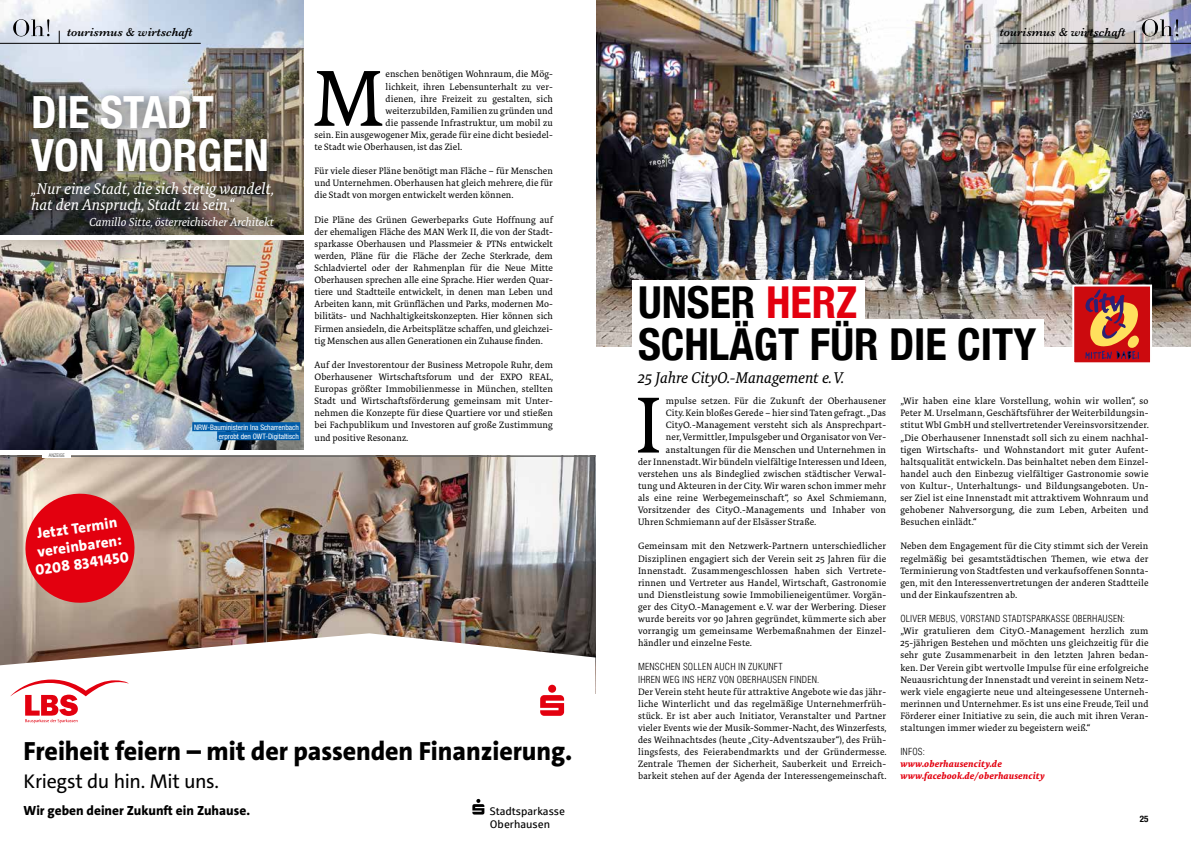
<style>
.page{position:relative;width:1191px;height:842px;background:#fff}
.page>*{position:absolute;margin:0;border:0;box-sizing:border-box;transform-origin:0 0}
.t1{font:81.7px "Tundra Pro";color:#000}
.t2{font:700 condensed 44.4px/42.2px "Helvetica Neue";color:#fff}
.t3{font:700 condensed 44px/42px "Helvetica Neue";color:#000}
.t4{font:800 26.5px "The Sans";letter-spacing:-.005em;color:#000}
.t5{font:20px "The Sans";letter-spacing:-.015em;color:#000}
.t6{font:italic 16px/16px "Tundra Pro";color:#fff}
.t7{font:italic 16px "Tundra Pro";color:#000}
.t8{font:800 15px/18px "The Sans";color:#fff;text-align:center}
.t9{font:800 13.4px "The Sans";color:#000}
.t10{font:italic 600 12px "Baskerville";color:#000}
.t11{font:italic 12px "Tundra Pro";color:#fff}
.t12{font:11px/13.2px "Sparkasse Rg";color:#000}
.t13{font:9.5px/12.1px "Tundra Pro";letter-spacing:.015em;color:#000;text-align:justify}
.t14{font:300 condensed 9.5px/12.1px "Helvetica";letter-spacing:.02em;color:#000}
.t15{font:italic 700 9.5px/12.1px "Tundra Pro";letter-spacing:.02em;color:#e3000f}
.t16{font:700 condensed 9px "Helvetica Neue";color:#000}
.t17{font:condensed 7.5px/9px "Helvetica Neue LT Std";color:#fff;text-align:right}
.t18{font:condensed 5px "Helvetica Neue LT Std";color:#636362}
.s1{color:#e3000f}
</style>
<div class="page">
<img style="left:0;top:0;width:303px;height:235px">
<img style="left:596px;top:0;width:595px;height:346px">
<div style="left:632px;top:280px;width:233px;height:44px;background:#fff"></div>
<div style="left:632px;top:319px;width:411px;height:45px;background:#fff"></div>
<div style="left:21px;top:85px;width:262px;height:101px;background:#000;opacity:.75"></div>
<div style="left:24px;top:176px;width:260px;height:62px;background:#000;opacity:.75"></div>
<div style="left:1073px;top:286px;width:78px;height:77px;background:#cc0a0e"></div>
<svg style="left:1085px;top:289px;width:54px;height:71px"></svg>
<div style="left:1072px;top:285px;width:80px;height:79px;border:2px solid #fff"></div>
<img style="left:0;top:241px;width:303px;height:208px">
<div style="left:192px;top:422px;width:108px;height:9px;background:#005ca9"></div>
<div style="left:217px;top:431px;width:83px;height:9px;background:#005ca9"></div>
<hr style="left:999px;top:43px;width:192px;height:1px;background:#000">
<svg style="left:1134px;top:31px;width:1px;height:12px"></svg>
<svg style="left:1142px;top:19px;width:36px;height:17px"></svg>
<hr style="left:0;top:43px;width:201px;height:1px;background:#000">
<svg style="left:59px;top:31px;width:1px;height:12px"></svg>
<svg style="left:13px;top:19px;width:36px;height:17px"></svg>
<img style="left:0;top:457px;width:595px;height:176px">
<svg style="left:0;top:633px;width:595px;height:182px"></svg>
<svg style="left:22px;top:490px;width:116px;height:116px;background:#db383d"></svg>
<svg style="left:10px;top:679px;width:119px;height:44px"></svg>
<svg style="left:540px;top:685px;width:24px;height:31px"></svg>
<svg style="left:472px;top:799px;width:12px;height:15px"></svg>
<hr style="left:0;top:456px;width:595px;height:1px;background:#636362">
<hr style="left:43px;top:454px;width:28px;height:4px;background:#fff">
<p class="t10" style="left:67px;top:24px;width:127px">tourismus &amp; wirtschaft</p>
<p class="t10" style="left:1000px;top:24px;width:127px">tourismus &amp; wirtschaft</p>
<h1 class="t1" style="left:312px;top:49px;width:74px">M</h1>
<p class="t13" style="left:385px;top:68px;width:169px">enschen benötigen Wohnraum, die Mög-</p>
<p class="t13" style="left:385px;top:80px;width:169px">lichkeit, ihren Lebensunterhalt zu ver-</p>
<p class="t13" style="left:385px;top:93px;width:169px">dienen, ihre Freizeit zu gestalten, sich</p>
<p class="t13" style="left:385px;top:105px;width:169px">weiterzubilden, Familien zu gründen und</p>
<p class="t13" style="left:385px;top:117px;width:169px">die passende Infrastruktur, um mobil zu</p>
<p class="t13" style="left:314px;top:129px;width:240px">sein. Ein ausgewogener Mix, gerade für eine dicht besiedel-</p>
<p class="t13" style="left:314px;top:141px;width:149px">te Stadt wie Oberhausen, ist das Ziel.</p>
<p class="t13" style="left:314px;top:165px;width:240px">Für viele dieser Pläne benötigt man Fläche – für Menschen und Unternehmen. Oberhausen hat gleich mehrere, die für die Stadt von morgen entwickelt werden können.</p>
<p class="t13" style="left:314px;top:214px;width:240px">Die Pläne des Grünen Gewerbeparks Gute Hoffnung auf der ehemaligen Fläche des MAN Werk II, die von der Stadt&shy;sparkasse Oberhausen und Plassmeier &amp; PTNs entwickelt werden, Pläne für die Fläche der Zeche Sterkrade, dem Schladviertel oder der Rahmenplan für die Neue Mitte Oberhausen sprechen alle eine Sprache. Hier werden Quar&shy;tiere und Stadtteile entwickelt, in denen man Leben und Arbeiten kann, mit Grünflächen und Parks, modernen Mo&shy;bilitäts- und Nachhaltigkeitskonzepten. Hier können sich Firmen ansiedeln, die Arbeitsplätze schaffen, und gleichzei&shy;tig Menschen aus allen Generationen ein Zuhause finden.</p>
<p class="t13" style="left:314px;top:359px;width:240px">Auf der Investorentour der Business Metropole Ruhr, dem Oberhausener Wirtschaftsforum und der EXPO REAL, Europas größter Immobilienmesse in München, stellten Stadt und Wirtschaftsförderung gemeinsam mit Unter&shy;nehmen die Konzepte für diese Quartiere vor und stießen bei Fachpublikum und Investoren auf große Zustimmung und positive Resonanz.</p>
<h3 class="t7" style="left:638px;top:367px;width:207px">25 Jahre CityO.-Management e.V.</h3>
<h2 class="t2" style="left:31px;top:88px;width:239px">DIE STADT<br>VON MORGEN</h2>
<h3 class="t6" style="left:31px;top:181px;width:244px">„Nur eine Stadt, die sich stetig wandelt, hat den Anspruch, Stadt zu sein.“</h3>
<p class="t11" style="left:89px;top:215px;width:186px">Camillo Sitte, österreichischer Architekt</p>
<h3 class="t3" style="left:638px;top:278px;width:400px">UNSER <span class="s1">HERZ<br></span>SCHLÄGT FÜR DIE CITY</h3>
<h1 class="t1" style="left:635px;top:375px;width:28px">I</h1>
<p class="t13" style="left:666px;top:395px;width:222px">mpulse setzen. Für die Zukunft der Oberhausener</p>
<p class="t13" style="left:900px;top:395px;width:250px">„Wir haben eine klare Vorstellung, wohin wir wollen“, so Peter M. Urselmann, Geschäftsführer der Weiterbildungsin&shy;stitut WbI GmbH und stellvertretender Vereinsvorsitzender. „Die Oberhausener Innenstadt soll sich zu einem nachhal&shy;tigen Wirtschafts- und Wohnstandort mit guter Aufent&shy;haltsqualität entwickeln. Das beinhaltet neben dem Einzel&shy;handel auch den Einbezug vielfältiger Gastronomie sowie von Kultur-, Unterhaltungs- und Bildungsangeboten. Un&shy;ser Ziel ist eine Innenstadt mit attraktivem Wohnraum und gehobener Nahversorgung, die zum Leben, Arbeiten und Besuchen einlädt.“</p>
<p class="t13" style="left:900px;top:540px;width:250px">Neben dem Engagement für die City stimmt sich der Verein regelmäßig bei gesamtstädtischen Themen, wie etwa der Terminierung von Stadtfesten und verkaufsoffenen Sonnta&shy;gen, mit den Interessenvertretungen der anderen Stadtteile und der Einkaufszentren ab.</p>
<p class="t14" style="left:900px;top:612px;width:226px">OLIVER MEBUS, VORSTAND STADTSPARKASSE OBERHAUSEN:</p>
<p class="t13" style="left:900px;top:625px;width:250px">„Wir gratulieren dem CityO.-Management herzlich zum 25-jährigen Bestehen und möchten uns gleichzeitig für die sehr gute Zusammenarbeit in den letzten Jahren bedan&shy;ken. Der Verein gibt wertvolle Impulse für eine erfolgreiche Neuausrichtung der Innenstadt und vereint in seinem Netz&shy;werk viele engagierte neue und alteingesessene Unterneh&shy;merinnen und Unternehmer. Es ist uns eine Freude, Teil und Förderer einer Initiative zu sein, die auch mit ihren Veran&shy;staltungen immer wieder zu begeistern weiß.“</p>
<p class="t14" style="left:900px;top:746px;width:26px">INFOS:</p>
<p class="t15" style="left:900px;top:758px;width:146px">www.oberhausencity.de www.facebook.de/oberhausencity</p>
<p class="t13" style="left:666px;top:407px;width:222px">City. Kein bloßes Gerede – hier sind Taten gefragt. „Das</p>
<p class="t13" style="left:666px;top:419px;width:222px">CityO.-Management versteht sich als Ansprechpart-</p>
<p class="t13" style="left:666px;top:431px;width:222px">ner, Vermittler, Impulsgeber und Organisator von Ver-</p>
<p class="t13" style="left:666px;top:443px;width:222px">anstaltungen für die Menschen und Unternehmen in</p>
<p class="t13" style="left:638px;top:456px;width:250px">der Innenstadt. Wir bündeln vielfältige Interessen und Ideen,</p>
<p class="t13" style="left:638px;top:468px;width:250px">verstehen uns als Bindeglied zwischen städtischer Verwal-</p>
<p class="t13" style="left:638px;top:480px;width:250px">tung und Akteuren in der City. Wir waren schon immer mehr</p>
<p class="t13" style="left:638px;top:492px;width:250px">als eine reine Werbegemeinschaft“, so Axel Schmiemann,</p>
<p class="t13" style="left:638px;top:504px;width:250px">Vorsitzender des CityO.-Managements und Inhaber von</p>
<p class="t13" style="left:638px;top:516px;width:180px">Uhren Schmiemann auf der Elsässer Straße.</p>
<p class="t13" style="left:638px;top:540px;width:250px">Gemeinsam mit den Netzwerk-Partnern unterschiedlicher Disziplinen engagiert sich der Verein seit 25 Jahren für die Innenstadt. Zusammengeschlossen haben sich Vertrete&shy;rinnen und Vertreter aus Handel, Wirtschaft, Gastronomie und Dienstleistung sowie Immobilieneigentümer. Vorgän&shy;ger des CityO.-Management e.V. war der Werbering. Dieser wurde bereits vor 90 Jahren gegründet, kümmerte sich aber vorrangig um gemeinsame Werbemaßnahmen der Einzel&shy;händler und einzelne Feste.</p>
<p class="t14" style="left:638px;top:661px;width:183px">MENSCHEN SOLLEN AUCH IN ZUKUNFT<br>IHREN WEG INS HERZ VON OBERHAUSEN FINDEN.</p>
<p class="t13" style="left:638px;top:686px;width:250px">Der Verein steht heute für attraktive Angebote wie das jähr&shy;liche Winterlicht und das regelmäßige Unternehmerfrüh&shy;stück. Er ist aber auch Initiator, Veranstalter und Partner vieler Events wie der Musik-Sommer-Nacht, des Winzerfests, des Weihnachtsdes (heute „City-Adventszauber“), des Früh&shy;lingsfests, des Feierabendmarkts und der Gründermesse.<br>Zentrale Themen der Sicherheit, Sauberkeit und Erreich&shy;barkeit stehen auf der Agenda der Interessengemeinschaft.</p>
<p class="t17" style="left:194px;top:422px;width:106px">NRW-Bauministerin Ina Scharrenbach erprobt den OWT-Digitaltisch</p>
<p class="t18" style="left:49px;top:453px;width:17px">ANZEIGE</p>
<h3 class="t8" style="left:29px;top:526px;width:96px;rotate:-8deg">Jetzt Termin vereinbaren:<br>0208 8341450</h3>
<h3 class="t4" style="left:24px;top:734px;width:550px">Freiheit feiern – mit der passenden Finanzierung.</h3>
<h3 class="t5" style="left:24px;top:768px;width:197px">Kriegst du hin. Mit uns.</h3>
<h3 class="t9" style="left:24px;top:802px;width:228px">Wir geben deiner Zukunft ein Zuhause.</h3>
<p class="t12" style="left:490px;top:804px;width:77px">Stadtsparkasse<br>Oberhausen</p>
<p class="t16" style="left:1139px;top:811px;width:10px">25</p>
</div>
